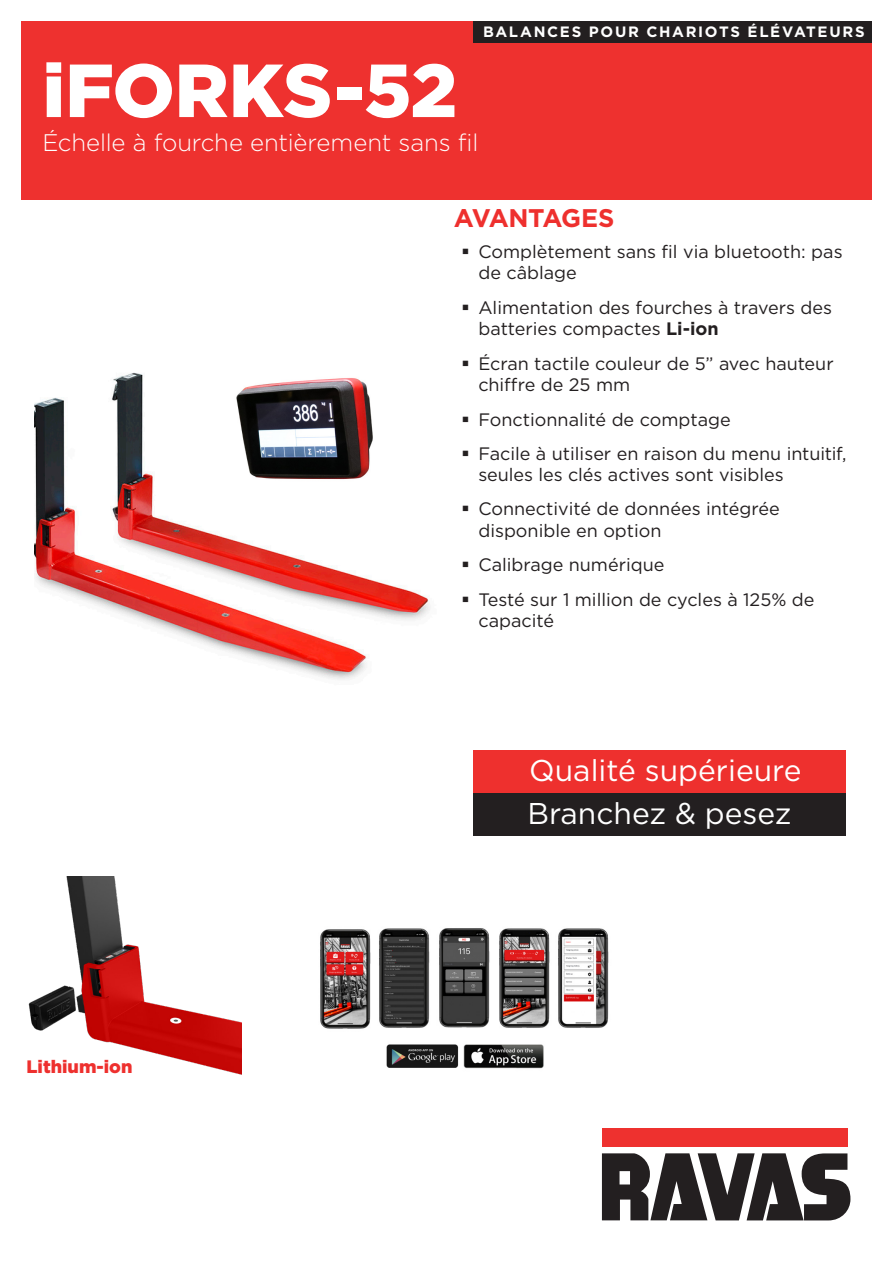
<style>
.page{position:relative;width:893px;height:1263px;background:#fff}
.page>*{position:absolute;margin:0;border:0;box-sizing:border-box;transform-origin:0 0}
.t1{font:900 75px "Gotham";letter-spacing:-.005em;color:#fff}
.t2{font:30px "Gotham";color:#fff}
.t3{font:700 25.5px "Gotham";letter-spacing:-.035em;color:#ee302e}
.t4{font:300 24px "Gotham";letter-spacing:-.005em;color:#fff}
.t5{font:18px/21.6px "Gotham";color:#231f20}
.t6{font:900 18px "Gotham";color:#ee302e}
.t7{font:700 15px "Gotham";letter-spacing:.11em;color:#fff}
.s1{font-weight:700}
</style>
<div class="page">
<img style="left:34px;top:372px;width:396px;height:308px">
<img style="left:201px;top:372px;width:205px;height:122px">
<div style="left:21px;top:21px;width:851px;height:179px;background:#ee312f"></div>
<div style="left:473px;top:750px;width:372px;height:43px;background:#ee302e"></div>
<div style="left:473px;top:793px;width:372px;height:43px;background:#231f20"></div>
<div style="left:602px;top:1128px;width:245px;height:19px;background:#ee312f"></div>
<svg style="left:602px;top:1153px;width:248px;height:67px"></svg>
<div style="left:473px;top:21px;width:399px;height:22px;background:#231f20"></div>
<img style="left:320px;top:928px;width:289px;height:141px">
<img style="left:28px;top:876px;width:214px;height:199px">
<p class="t7" style="left:483px;top:22px;width:383px">BALANCES POUR CHARIOTS ÉLÉVATEURS</p>
<p class="t1" style="left:43px;top:39px;width:416px">iFORKS-52</p>
<p class="t4" style="left:43px;top:127px;width:437px">Échelle à fourche entièrement sans fil</p>
<p class="t3" style="left:454px;top:201px;width:162px">AVANTAGES</p>
<p class="t5" style="left:478px;top:240px;width:366px">Complètement sans fil via bluetooth: pas de câblage</p>
<p class="t5" style="left:478px;top:296px;width:355px">Alimentation des fourches à travers des batteries compactes <span class="s1">Li-ion</span></p>
<p class="t5" style="left:478px;top:352px;width:357px">Écran tactile couleur de 5” avec hauteur chiffre de 25 mm</p>
<p class="t5" style="left:478px;top:408px;width:254px">Fonctionnalité de comptage</p>
<p class="t5" style="left:478px;top:443px;width:370px;line-height:21px">Facile à utiliser en raison du menu intuitif, seules les clés actives sont visibles</p>
<p class="t5" style="left:478px;top:498px;width:303px">Connectivité de données intégrée disponible en option</p>
<p class="t5" style="left:478px;top:554px;width:188px">Calibrage numérique</p>
<p class="t5" style="left:478px;top:588px;width:338px">Testé sur 1 million de cycles à 125% de capacité</p>
<p class="t6" style="left:27px;top:1054px;width:107px">Lithium-ion</p>
<p class="t2" style="left:529px;top:751px;width:274px">Qualité supérieure</p>
<p class="t2" style="left:527px;top:794px;width:265px">Branchez &amp; pesez</p>
</div>
